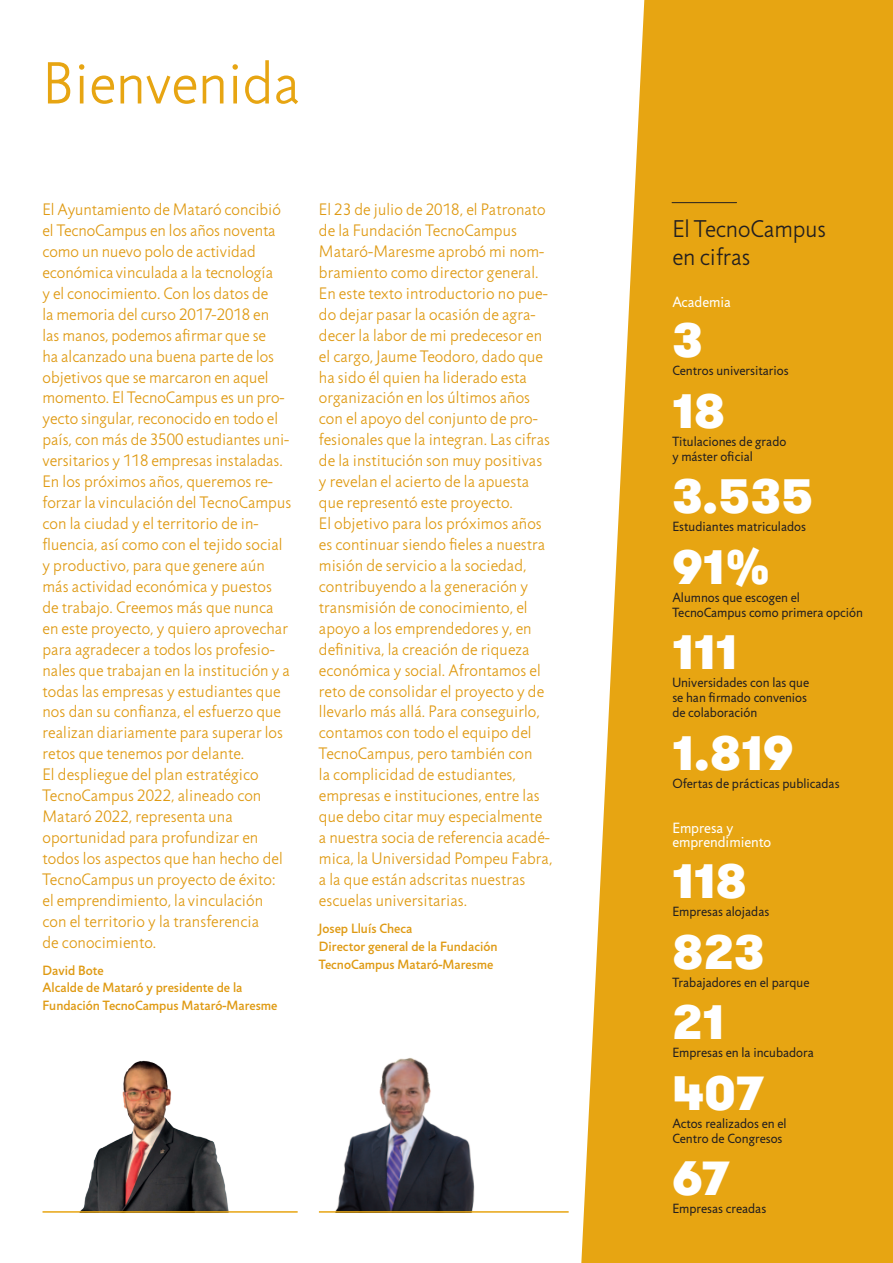
<style>
.page{position:relative;width:893px;height:1263px;background:#fff}
.page>*{position:absolute;margin:0;border:0;box-sizing:border-box;transform-origin:0 0}
.t1{font:300 60px "Jigsaw";color:#e7a512}
.t2{font:900 48px "GT Walsheim Pro";letter-spacing:.01em;color:#fff}
.t3{font:300 24.45px/27.9px "Jigsaw";color:#231f20}
.t4{font:300 16.8px/21px "Jigsaw";letter-spacing:.005em;color:#df9a13}
.t5{font:15px/14.2px "Jigsaw";color:#fff}
.t6{font:13.5px/15px "Jigsaw";color:#231f20}
.t7{font:500 13.5px/17.7px "Jigsaw";color:#df9a13}
</style>
<div class="page">
<svg style="left:581px;top:0;width:312px;height:1263px;background:#e9ae29"></svg>
<img style="left:80px;top:1060px;width:149px;height:151px">
<img style="left:335px;top:1058px;width:140px;height:153px">
<hr style="left:43px;top:1211px;width:255px;height:2px;background:#e7a512">
<hr style="left:319px;top:1211px;width:250px;height:2px;background:#e7a512">
<hr style="left:672px;top:202px;width:65px;height:1px;background:#231f20">
<h1 class="t1" style="left:43px;top:50px;width:259px">Bienvenida</h1>
<p class="t4" style="left:43px;top:199px;width:250px">El Ayuntamiento de Mataró concibió el TecnoCampus en los años noventa como un nuevo polo de actividad económica vinculada a la tecnología<br>y el conocimiento. Con los datos de<br>la memoria del curso 2017-2018 en<br>las manos, podemos afirmar que se<br>ha alcanzado una buena parte de los objetivos que se marcaron en aquel momento. El TecnoCampus es un pro&shy;yecto singular, reconocido en todo el país, con más de 3500 estudiantes uni&shy;versitarios y 118 empresas instaladas.<br>En los próximos años, queremos re&shy;forzar la vinculación del TecnoCampus con la ciudad y el territorio de in&shy;fluencia, así como con el tejido social y productivo, para que genere aún más actividad económica y puestos de trabajo. Creemos más que nunca en este proyecto, y quiero aprovechar para agradecer a todos los profesio&shy;nales que trabajan en la institución y a todas las empresas y estudiantes que nos dan su confianza, el esfuerzo que realizan diariamente para superar los retos que tenemos por delante.<br>El despliegue del plan estratégico TecnoCampus 2022, alineado con Mataró 2022, representa una oportunidad para profundizar en todos los aspectos que han hecho del TecnoCampus un proyecto de éxito:<br>el emprendimiento, la vinculación<br>con el territorio y la transferencia<br>de conocimiento.</p>
<p class="t7" style="left:43px;top:961px;width:236px">David Bote<br>Alcalde de Mataró y presidente de la<br>Fundación TecnoCampus Mataró-Maresme</p>
<p class="t4" style="left:319px;top:199px;width:235px">El 23 de julio de 2018, el Patronato de la Fundación TecnoCampus Mataró-Maresme aprobó mi nom&shy;bramiento como director general.<br>En este texto introductorio no pue&shy;do dejar pasar la ocasión de agra&shy;decer la labor de mi predecesor en el cargo, Jaume Teodoro, dado que ha sido él quien ha liderado esta organización en los últimos años con el apoyo del conjunto de pro&shy;fesionales que la integran. Las cifras de la institución son muy positivas y revelan el acierto de la apuesta que representó este proyecto.<br>El objetivo para los próximos años es continuar siendo fieles a nuestra misión de servicio a la sociedad, contribuyendo a la generación y transmisión de conocimiento, el apoyo a los emprendedores y, en definitiva, la creación de riqueza económica y social. Afrontamos el reto de consolidar el proyecto y de llevarlo más allá. Para conseguirlo, contamos con todo el equipo del TecnoCampus, pero también con<br>la complicidad de estudiantes, empresas e instituciones, entre las que debo citar muy especialmente a nuestra socia de referencia acadé&shy;mica, la Universidad Pompeu Fabra, a la que están adscritas nuestras escuelas universitarias.</p>
<p class="t7" style="left:319px;top:920px;width:180px">Josep Lluís Checa<br>Director general de la Fundación<br>TecnoCampus Mataró-Maresme</p>
<h3 class="t3" style="left:672px;top:215px;width:155px">El TecnoCampus en cifras</h3>
<p class="t5" style="left:672px;top:295px;width:60px">Academia</p>
<h2 class="t2" style="left:672px;top:308px;width:32px">3</h2>
<p class="t6" style="left:672px;top:364px;width:118px">Centros universitarios</p>
<h2 class="t2" style="left:672px;top:378px;width:54px">18</h2>
<p class="t6" style="left:672px;top:434px;width:115px">Titulaciones de grado y máster oficial</p>
<h2 class="t2" style="left:672px;top:464px;width:143px">3.535</h2>
<p class="t6" style="left:672px;top:520px;width:135px">Estudiantes matriculados</p>
<h2 class="t2" style="left:672px;top:534px;width:100px">91%</h2>
<p class="t6" style="left:672px;top:590px;width:192px">Alumnos que escogen el<br>TecnoCampus como primera opción</p>
<h2 class="t2" style="left:672px;top:620px;width:66px">111</h2>
<p class="t6" style="left:672px;top:676px;width:138px">Universidades con las que se han firmado convenios de colaboración</p>
<h2 class="t2" style="left:672px;top:720px;width:123px">1.819</h2>
<p class="t6" style="left:672px;top:776px;width:169px">Ofertas de prácticas publicadas</p>
<p class="t5" style="left:672px;top:821px;width:100px">Empresa y emprendimiento</p>
<h2 class="t2" style="left:672px;top:849px;width:76px">118</h2>
<p class="t6" style="left:672px;top:905px;width:98px">Empresas alojadas</p>
<h2 class="t2" style="left:672px;top:919px;width:94px">823</h2>
<p class="t6" style="left:672px;top:975px;width:139px">Trabajadores en el parque</p>
<h2 class="t2" style="left:672px;top:990px;width:53px">21</h2>
<p class="t6" style="left:672px;top:1046px;width:143px">Empresas en la incubadora</p>
<h2 class="t2" style="left:672px;top:1060px;width:93px">407</h2>
<p class="t6" style="left:672px;top:1116px;width:116px">Actos realizados en el<br>Centro de Congresos</p>
<h2 class="t2" style="left:672px;top:1146px;width:59px">67</h2>
<p class="t6" style="left:672px;top:1202px;width:95px">Empresas creadas</p>
</div>
